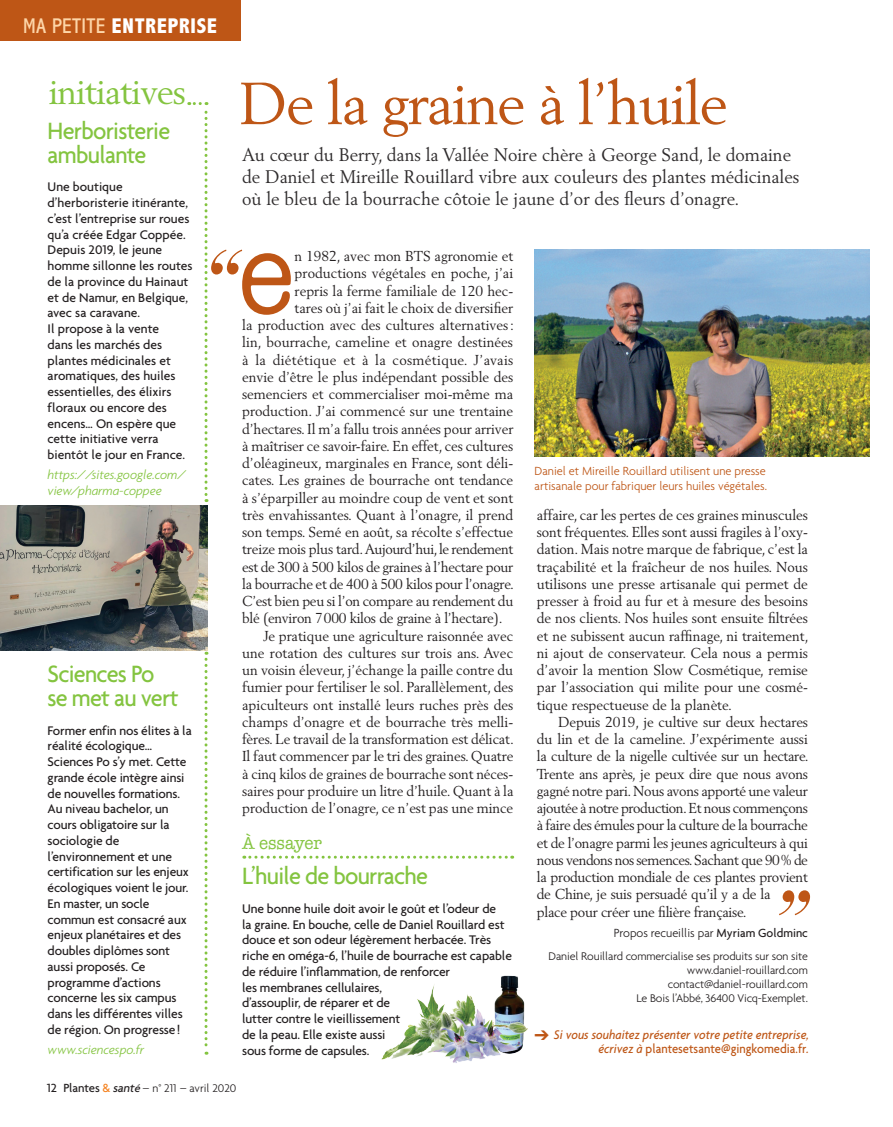
<style>
.page{position:relative;width:893px;height:1127px;background:#fff}
.page>*{position:absolute;margin:0;border:0;box-sizing:border-box;transform-origin:0 0}
.texte_courant01_berl{font:115.2px "American Typewriter";color:#be5616;scale:.93 1}
.Titre_leader_NF{font:58.5px "Berling";letter-spacing:-.03em;color:#be5616}
.t1{font:35.25px "Berling";letter-spacing:-.03em;color:#84c440}
.Titre_enc_vert_point{font:500 25.5px/24px "Agenda";letter-spacing:-.03em;color:#84c440;scale:.95 1}
.t2{font:800 condensed 21.45px "Abadi";letter-spacing:.04em;color:#fff}
.Chapo_NF{font:18px/21.8px "Berling";color:#2e2b2c}
.Surtitre_encadré_NF{font:18px "American Typewriter";color:#84c440;scale:.95 1}
.texte_courant01_berl-2{font:14.25px/17.2px "Berling";letter-spacing:-.005em;color:#231f20;text-align:justify}
.texte_courant01_berl-3{font:14.25px "Berling";letter-spacing:-.03em;color:#231f20}
.texte_courant01_berl-4{font:14.25px "Berling";letter-spacing:.025em;color:#231f20}
.Texte_enc_vert_point{font:500 13.5px/15.8px "Agenda";letter-spacing:-.01em;color:#231f20}
.Appel_lecteurs_petit{font:italic 500 13.5px/14.2px "Agenda";color:#be5616;text-align:right;scale:.93 1}
.Texte_enc_vert_point-2{font:italic 300 13.5px/15.8px "Agenda";letter-spacing:-.01em;color:#84c440}
.legende_couleur{font:300 12.75px/15px "Agenda";color:#be5616}
.signature{font:300 12.75px "Agenda";color:#231f20}
.adresse_basdepage_NF{font:300 12px "Agenda";letter-spacing:-.01em;color:#231f20}
.s1{font-weight:400;color:#fdd5a8}
.s2{font-weight:500}
.s3{font-style:normal}
.s4{font-weight:500;font-size:12.75px}
.s5{font-weight:500;font-size:12.75px;color:#f58220}
.s6{font-weight:500;font-style:italic;font-size:12.75px}
.s7{font-weight:500;font-style:italic}
</style>
<div class="page">
<div style="left:0;top:0;width:241px;height:40px;background:#be5616"></div>
<img style="left:534px;top:250px;width:336px;height:206px">
<svg style="left:244px;top:856px;width:269px;height:3px"></svg>
<svg style="left:189px;top:102px;width:53px;height:400px"></svg>
<svg style="left:779px;top:890px;width:31px;height:25px"></svg>
<img style="left:381px;top:975px;width:147px;height:88px">
<img style="left:0;top:505px;width:208px;height:146px">
<svg style="left:205px;top:652px;width:3px;height:402px"></svg>
<p class="t2" style="left:23px;top:14px;width:195px"><span class="s1">MA PETITE</span> ENTREPRISE</p>
<p class="t1" style="left:49px;top:70px;width:138px">initiatives</p>
<p class="Titre_enc_vert_point" style="left:48px;top:118px;width:131px">Herboristerie ambulante</p>
<p class="Texte_enc_vert_point" style="left:48px;top:179px;width:146px">Une boutique d’herboristerie itinérante, c’est l’entreprise sur roues qu’a créée Edgar Coppée.<br>Depuis 2019, le jeune homme sillonne les routes de la province du Hainaut et de Namur, en Belgique, avec sa caravane.<br>Il propose à la vente<br>dans les marchés des plantes médicinales et aromatiques, des huiles essentielles, des élixirs floraux ou encore des encens… On espère que cette initiative verra bientôt le jour en France.</p>
<p class="Texte_enc_vert_point-2" style="left:48px;top:467px;width:140px">https://sites.google.com/ view/pharma-coppee</p>
<p class="Titre_enc_vert_point" style="left:48px;top:661px;width:139px">Sciences Po se met au vert</p>
<p class="Texte_enc_vert_point" style="left:48px;top:722px;width:146px">Former enfin nos élites à la réalité écologique…<br>Sciences Po s’y met. Cette grande école intègre ainsi de nouvelles formations.<br>Au niveau bachelor, un cours obligatoire sur la sociologie de l’environnement et une certification sur les enjeux écologiques voient le jour.<br>En master, un socle commun est consacré aux enjeux planétaires et des doubles diplômes sont aussi proposés. Ce programme d’actions concerne les six campus dans les différentes villes de région. On progresse!</p>
<p class="Texte_enc_vert_point-2" style="left:48px;top:1041px;width:98px">www.sciencespo.fr</p>
<p class="Titre_leader_NF" style="left:239px;top:68px;width:490px">De la graine à l’huile</p>
<p class="Chapo_NF" style="left:242px;top:144px;width:559px">Au cœur du Berry, dans la Vallée Noire chère à George Sand, le domaine de Daniel et Mireille Rouillard vibre aux couleurs des plantes médicinales où le bleu de la bourrache côtoie le jaune d’or des fleurs d’onagre.</p>
<p class="texte_courant01_berl" style="left:238px;top:186px;width:62px">e</p>
<p class="texte_courant01_berl-2" style="left:295px;top:247px;width:220px">n 1982, avec mon BTS agronomie et</p>
<p class="texte_courant01_berl-2" style="left:295px;top:264px;width:220px">productions végétales en poche, j’ai</p>
<p class="texte_courant01_berl-2" style="left:295px;top:282px;width:220px">repris la ferme familiale de 120 hec-</p>
<p class="texte_courant01_berl-2" style="left:295px;top:299px;width:220px">tares où j’ai fait le choix de diversifier</p>
<p class="texte_courant01_berl-2" style="left:242px;top:316px;width:273px">la production avec des cultures alternatives:</p>
<p class="texte_courant01_berl-2" style="left:242px;top:333px;width:272px">lin, bourrache, cameline et onagre destinées</p>
<p class="texte_courant01_berl-4" style="left:242px;top:351px;width:273px">à la diététique et à la cosmétique. J’avais</p>
<p class="texte_courant01_berl-2" style="left:242px;top:368px;width:273px">envie d’être le plus indépendant possible des</p>
<p class="texte_courant01_berl-2" style="left:242px;top:385px;width:273px">semenciers et commercialiser moi-même ma</p>
<p class="texte_courant01_berl-2" style="left:242px;top:402px;width:273px">production. J’ai commencé sur une trentaine</p>
<p class="texte_courant01_berl-2" style="left:242px;top:420px;width:273px">d’hectares. Il m’a fallu trois années pour arriver</p>
<p class="texte_courant01_berl-2" style="left:242px;top:437px;width:272px">à maîtriser ce savoir-faire. En effet, ces cultures</p>
<p class="texte_courant01_berl-2" style="left:242px;top:454px;width:273px">d’oléagineux, marginales en France, sont déli-</p>
<p class="texte_courant01_berl-2" style="left:242px;top:471px;width:273px">cates. Les graines de bourrache ont tendance</p>
<p class="texte_courant01_berl-2" style="left:242px;top:489px;width:273px">à s’éparpiller au moindre coup de vent et sont</p>
<p class="texte_courant01_berl-2" style="left:242px;top:506px;width:273px">très envahissantes. Quant à l’onagre, il prend</p>
<p class="texte_courant01_berl-2" style="left:242px;top:523px;width:273px">son temps. Semé en août, sa récolte s’effectue</p>
<p class="texte_courant01_berl-3" style="left:242px;top:541px;width:273px">treize mois plus tard. Aujourd’hui, le rendement</p>
<p class="texte_courant01_berl-2" style="left:242px;top:558px;width:273px">est de 300 à 500 kilos de graines à l’hectare pour</p>
<p class="texte_courant01_berl-2" style="left:242px;top:575px;width:273px">la bourrache et de 400 à 500 kilos pour l’onagre.</p>
<p class="texte_courant01_berl-2" style="left:242px;top:592px;width:273px">C’est bien peu si l’on compare au rendement du</p>
<p class="texte_courant01_berl-2" style="left:242px;top:609px;width:262px">blé (environ 7000 kilos de graine à l’hectare).</p>
<p class="texte_courant01_berl-2" style="left:242px;top:627px;width:273px;text-indent:21px">Je pratique une agriculture raisonnée avec une rotation des cultures sur trois ans. Avec un voisin éleveur, j’échange la paille contre du fumier pour fertiliser le sol. Parallèlement, des apiculteurs ont installé leurs ruches près des champs d’onagre et de bourrache très melli&shy;fères. Le travail de la transformation est délicat.<br>Il faut commencer par le tri des graines. Quatre à cinq kilos de graines de bourrache sont néces&shy;saires pour produire un litre d’huile. Quant à la production de l’onagre, ce n’est pas une mince</p>
<p class="Surtitre_encadré_NF" style="left:242px;top:829px;width:85px">À essayer</p>
<p class="Titre_enc_vert_point" style="left:242px;top:863px;width:197px">L’huile de bourrache</p>
<p class="Texte_enc_vert_point" style="left:242px;top:900px;width:271px">Une bonne huile doit avoir le goût et l’odeur de<br>la graine. En bouche, celle de Daniel Rouillard est douce et son odeur légèrement herbacée. Très riche en oméga-6, l’huile de bourrache est capable de réduire l’inflammation, de renforcer<br>les membranes cellulaires,<br>d’assouplir, de réparer et de<br>lutter contre le vieillissement<br>de la peau. Elle existe aussi<br>sous forme de capsules.</p>
<p class="legende_couleur" style="left:534px;top:463px;width:234px">Daniel et Mireille Rouillard utilisent une presse artisanale pour fabriquer leurs huiles végétales.</p>
<p class="texte_courant01_berl-2" style="left:537px;top:506px;width:273px">affaire, car les pertes de ces graines minuscules sont fréquentes. Elles sont aussi fragiles à l’oxy&shy;dation. Mais notre marque de fabrique, c’est la traçabilité et la fraîcheur de nos huiles. Nous utilisons une presse artisanale qui permet de presser à froid au fur et à mesure des besoins de nos clients. Nos huiles sont ensuite filtrées et ne subissent aucun raffinage, ni traitement, ni ajout de conservateur. Cela nous a permis d’avoir la mention Slow Cosmétique, remise par l’association qui milite pour une cosmé&shy;tique respectueuse de la planète.</p>
<p class="texte_courant01_berl-2" style="left:537px;top:713px;width:273px;text-align:left;text-indent:21px">Depuis 2019, je cultive sur deux hectares du lin et de la cameline. J’expérimente aussi la culture de la nigelle cultivée sur un hectare.<br>Trente ans après, je peux dire que nous avons gagné notre pari. Nous avons apporté une valeur ajoutée à notre production. Et nous commençons à faire des émules pour la culture de la bourrache et de l’onagre parmi les jeunes agriculteurs à qui nous vendons nos semences. Sachant que 90% de la production mondiale de ces plantes provient de Chine, je suis persuadé qu’il y a de la<br>place pour créer une filière française.</p>
<p class="signature" style="left:614px;top:926px;width:195px">Propos recueillis par <span class="s2">Myriam Goldminc</span></p>
<p class="adresse_basdepage_NF" style="left:549px;top:948px;width:261px">Daniel Rouillard commercialise ses produits sur son site</p>
<p class="adresse_basdepage_NF" style="left:687px;top:963px;width:123px">www.daniel-rouillard.com</p>
<p class="adresse_basdepage_NF" style="left:668px;top:977px;width:142px">contact@daniel-rouillard.com</p>
<p class="adresse_basdepage_NF" style="left:636px;top:991px;width:173px">Le Bois l’Abbé, 36400 Vicq-Exemplet.</p>
<p class="Appel_lecteurs_petit" style="left:534px;top:1027px;width:297px">➔ Si vous souhaitez présenter votre petite entreprise, écrivez à <span class="s3">plantesetsante@gingkomedia.fr</span>.</p>
<p class="adresse_basdepage_NF" style="left:47px;top:1081px;width:191px"><span class="s4">12 Plantes</span> <span class="s5">&amp;</span> <span class="s6">sant</span><span class="s7">é</span>– n° 211 – avril 2020</p>
</div>
